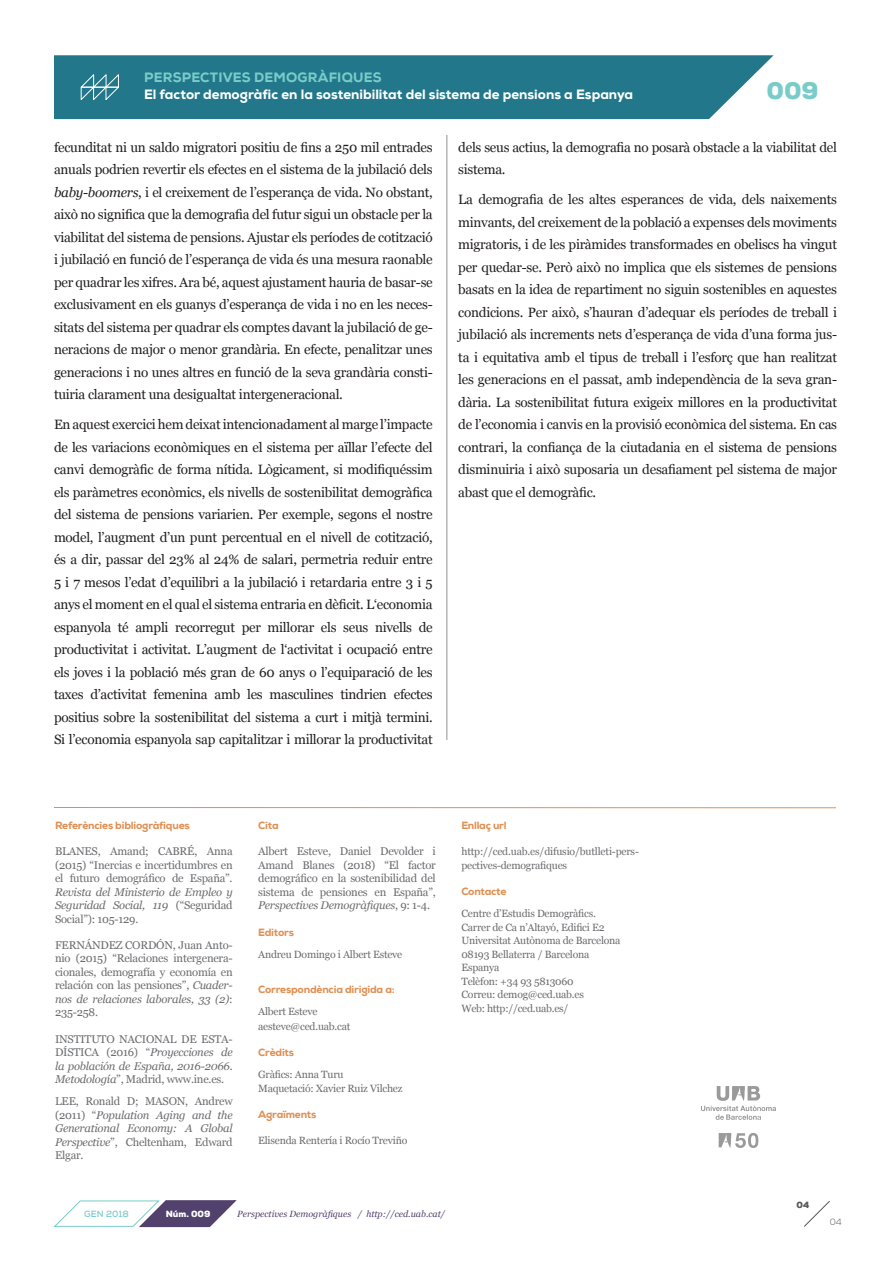
<style>
.page{position:relative;width:893px;height:1263px;background:#fff}
.page>*{position:absolute;margin:0;border:0;box-sizing:border-box;transform-origin:0 0}
.t1{font:900 24.15px "Nexa";color:#79ccc9}
._1{font:13.5px/22.5px "Georgia";letter-spacing:-.02em;color:#231f20;text-align:justify}
.t2{font:800 13.5px "Nexa";color:#fff}
.t3{font:800 13.5px "Nexa";letter-spacing:.015em;color:#79ccc9}
.Texto_cursiva_SUBIND{font:11.25px/13.5px "Georgia";letter-spacing:-.02em;color:#6c6d70;text-align:justify}
.Texto_cursiva_SUBIND-2{font:italic 11.25px/13.5px "Georgia";letter-spacing:-.02em;color:#6c6d70;text-align:justify}
.Texto_cursiva_SUBIND-3{font:10.5px/13.5px "Georgia";letter-spacing:-.02em;color:#6c6d70}
.Texto_cursiva_SUBIND-4{font:800 10.5px "Nexa";letter-spacing:-.02em;color:#e09053}
.Texto_cursiva_SUBIND-5{font:italic 9px "Georgia";color:#51416c}
.Texto_pequeño{font:700 9px "Nexa";color:#79ccc9}
.t4{font:900 9px "Nexa";color:#fff}
.t5{font:900 9px "Nexa";color:#57585a}
.t6{font:300 9px "Nexa";color:#57585a}
.s1{font-style:italic}
.s2{font-style:normal}
</style>
<div class="page">
<hr style="left:54px;top:807px;width:782px;height:1px;background:#e09053">
<hr style="left:446px;top:135px;width:1px;height:605px;background:#231f20">
<img style="left:701px;top:1086px;width:75px;height:62px">
<div style="left:54px;top:55px;width:720px;height:64px;background:#22788a"></div>
<svg style="left:79px;top:73px;width:41px;height:28px"></svg>
<svg style="left:53px;top:1200px;width:184px;height:28px"></svg>
<svg style="left:804px;top:1201px;width:26px;height:26px"></svg>
<p class="t3" style="left:144px;top:69px;width:239px">PERSPECTIVES DEMOGRÀFIQUES</p>
<p class="t2" style="left:144px;top:86px;width:491px">El factor demogràfic en la sostenibilitat del sistema de pensions a Espanya</p>
<p class="t1" style="left:766px;top:75px;width:54px">009</p>
<p class="_1" style="left:54px;top:136px;width:380px">fecunditat ni un saldo migratori positiu de fins a 250 mil entrades anuals podrien revertir els efectes en el sistema de la jubilació dels <span class="s1">baby-boomers</span>, i el creixement de l’esperança de vida. No obstant, això no significa que la demografia del futur sigui un obstacle per la viabilitat del sistema de pensions. Ajustar els períodes de cotització i jubilació en funció de l’esperança de vida és una mesura raonable per quadrar les xifres. Ara bé, aquest ajustament hauria de basar-se exclusivament en els guanys d’esperança de vida i no en les neces&shy;sitats del sistema per quadrar els comptes davant la jubilació de ge&shy;neracions de major o menor grandària. En efecte, penalitzar unes generacions i no unes altres en funció de la seva grandària consti&shy;tuiria clarament una desigualtat intergeneracional.</p>
<p class="_1" style="left:54px;top:413px;width:380px">En aquest exercici hem deixat intencionadament al marge l’impacte de les variacions econòmiques en el sistema per aïllar l’efecte del canvi demogràfic de forma nítida. Lògicament, si modifiquéssim els paràmetres econòmics, els nivells de sostenibilitat demogràfica del sistema de pensions variarien. Per exemple, segons el nostre model, l’augment d’un punt percentual en el nivell de cotització, és a dir, passar del 23% al 24% de salari, permetria reduir entre 5 i 7 mesos l’edat d’equilibri a la jubilació i retardaria entre 3 i 5 anys el moment en el qual el sistema entraria en dèficit. L‘economia espanyola té ampli recorregut per millorar els seus nivells de productivitat i activitat. L’augment de l‘activitat i ocupació entre els joves i la població més gran de 60 anys o l’equiparació de les taxes d’activitat femenina amb les masculines tindrien efectes positius sobre la sostenibilitat del sistema a curt i mitjà termini.<br>Si l’economia espanyola sap capitalitzar i millorar la productivitat</p>
<p class="_1" style="left:458px;top:136px;width:380px">dels seus actius, la demografia no posarà obstacle a la viabilitat del sistema.</p>
<p class="_1" style="left:458px;top:188px;width:380px">La demografia de les altes esperances de vida, dels naixements minvants, del creixement de la població a expenses dels moviments migratoris, i de les piràmides transformades en obeliscs ha vingut per quedar-se. Però això no implica que els sistemes de pensions basats en la idea de repartiment no siguin sostenibles en aquestes condicions. Per això, s’hauran d’adequar els períodes de treball i jubilació als increments nets d’esperança de vida d’una forma jus&shy;ta i equitativa amb el tipus de treball i l’esforç que han realitzat les generacions en el passat, amb independència de la seva gran&shy;dària. La sostenibilitat futura exigeix millores en la productivitat de l’economia i canvis en la provisió econòmica del sistema. En cas contrari, la confiança de la ciutadania en el sistema de pensions disminuiria i això suposaria un desafiament pel sistema de major abast que el demogràfic.</p>
<p class="Texto_cursiva_SUBIND-4" style="left:55px;top:818px;width:136px">Referències bibliogràfiques</p>
<p class="Texto_cursiva_SUBIND" style="left:55px;top:845px;width:179px">BLANES, Amand; CABRÉ, Anna (2015) “Inercias e incertidumbres en el futuro demográfico de España”.<br><span class="s1">Revista del Ministerio de Empleo y Seguridad Social, 119</span> (“Seguridad Social”): 105-129.</p>
<p class="Texto_cursiva_SUBIND" style="left:55px;top:938px;width:179px">FERNÁNDEZ CORDÓN, Juan Anto&shy;nio (2015) “Relaciones intergenera&shy;cionales, demografía y economía en relación con las pensiones”, <span class="s1">Cuader&shy;nos de relaciones laborales, 33 (2)</span>:<br>235-258.</p>
<p class="Texto_cursiva_SUBIND" style="left:55px;top:1032px;width:179px">INSTITUTO NACIONAL DE ESTA-DÍSTICA (2016) “<span class="s1">Proyecciones de la población de España, 2016-2066.<br>Metodología</span>”, Madrid, www.ine.es.</p>
<p class="Texto_cursiva_SUBIND-2" style="left:55px;top:1094px;width:179px"><span class="s2">LEE, Ronald D; MASON, Andrew (2011) “</span>Population Aging and the Generational Economy: A Global Perspective<span class="s2">”, Cheltenham, Edward Elgar.</span></p>
<p class="Texto_cursiva_SUBIND-4" style="left:258px;top:818px;width:22px">Cita</p>
<p class="Texto_cursiva_SUBIND" style="left:258px;top:845px;width:179px">Albert Esteve, Daniel Devolder i Amand Blanes (2018) “El factor demográfico en la sostenibilidad del sistema de pensiones en España”, <span class="s1">Perspectives Demogràfiques</span>, 9: 1-4.</p>
<p class="Texto_cursiva_SUBIND-4" style="left:258px;top:925px;width:37px">Editors</p>
<p class="Texto_cursiva_SUBIND-3" style="left:258px;top:947px;width:146px">Andreu Domingo i Albert Esteve</p>
<p class="Texto_cursiva_SUBIND-4" style="left:258px;top:982px;width:138px">Correspondència dirigida a:</p>
<p class="Texto_cursiva_SUBIND-3" style="left:258px;top:1004px;width:61px">Albert Esteve</p>
<p class="Texto_cursiva_SUBIND-3" style="left:258px;top:1019px;width:94px">aesteve@ced.uab.cat</p>
<p class="Texto_cursiva_SUBIND-4" style="left:258px;top:1046px;width:37px">Crèdits</p>
<p class="Texto_cursiva_SUBIND-3" style="left:258px;top:1068px;width:87px">Gràfics: Anna Turu</p>
<p class="Texto_cursiva_SUBIND-3" style="left:258px;top:1081px;width:146px">Maquetació: Xavier Ruiz Vilchez</p>
<p class="Texto_cursiva_SUBIND-4" style="left:258px;top:1108px;width:60px">Agraïments</p>
<p class="Texto_cursiva_SUBIND-3" style="left:258px;top:1134px;width:151px">Elisenda Rentería i Rocío Treviño</p>
<p class="Texto_cursiva_SUBIND-4" style="left:461px;top:818px;width:47px">Enllaç url</p>
<p class="Texto_cursiva_SUBIND-3" style="left:461px;top:845px;width:179px">http://ced.uab.es/difusio/butlleti-pers&shy;pectives-demografiques</p>
<p class="Texto_cursiva_SUBIND-4" style="left:461px;top:885px;width:47px">Contacte</p>
<p class="Texto_cursiva_SUBIND-3" style="left:461px;top:907px;width:136px">Centre d’Estudis Demogràfics.</p>
<p class="Texto_cursiva_SUBIND-3" style="left:461px;top:920px;width:145px">Carrer de Ca n’Altayó, Edifici E2</p>
<p class="Texto_cursiva_SUBIND-3" style="left:461px;top:934px;width:161px">Universitat Autònoma de Barcelona</p>
<p class="Texto_cursiva_SUBIND-3" style="left:461px;top:947px;width:130px">08193 Bellaterra / Barcelona</p>
<p class="Texto_cursiva_SUBIND-3" style="left:461px;top:961px;width:40px">Espanya</p>
<p class="Texto_cursiva_SUBIND-3" style="left:461px;top:974px;width:114px">Telèfon: +34 93 5813060</p>
<p class="Texto_cursiva_SUBIND-3" style="left:461px;top:988px;width:124px">Correu: demog@ced.uab.es</p>
<p class="Texto_cursiva_SUBIND-3" style="left:461px;top:1001px;width:108px">Web: http://ced.uab.es/</p>
<p class="Texto_pequeño" style="left:84px;top:1208px;width:46px">GEN 2018</p>
<p class="t4" style="left:166px;top:1208px;width:46px">Núm. 009</p>
<p class="Texto_cursiva_SUBIND-5" style="left:237px;top:1208px;width:209px">Perspectives Demogràfiques / http://ced.uab.cat/</p>
<p class="t5" style="left:797px;top:1198px;width:14px">04</p>
<p class="t6" style="left:830px;top:1216px;width:13px">04</p>
</div>
